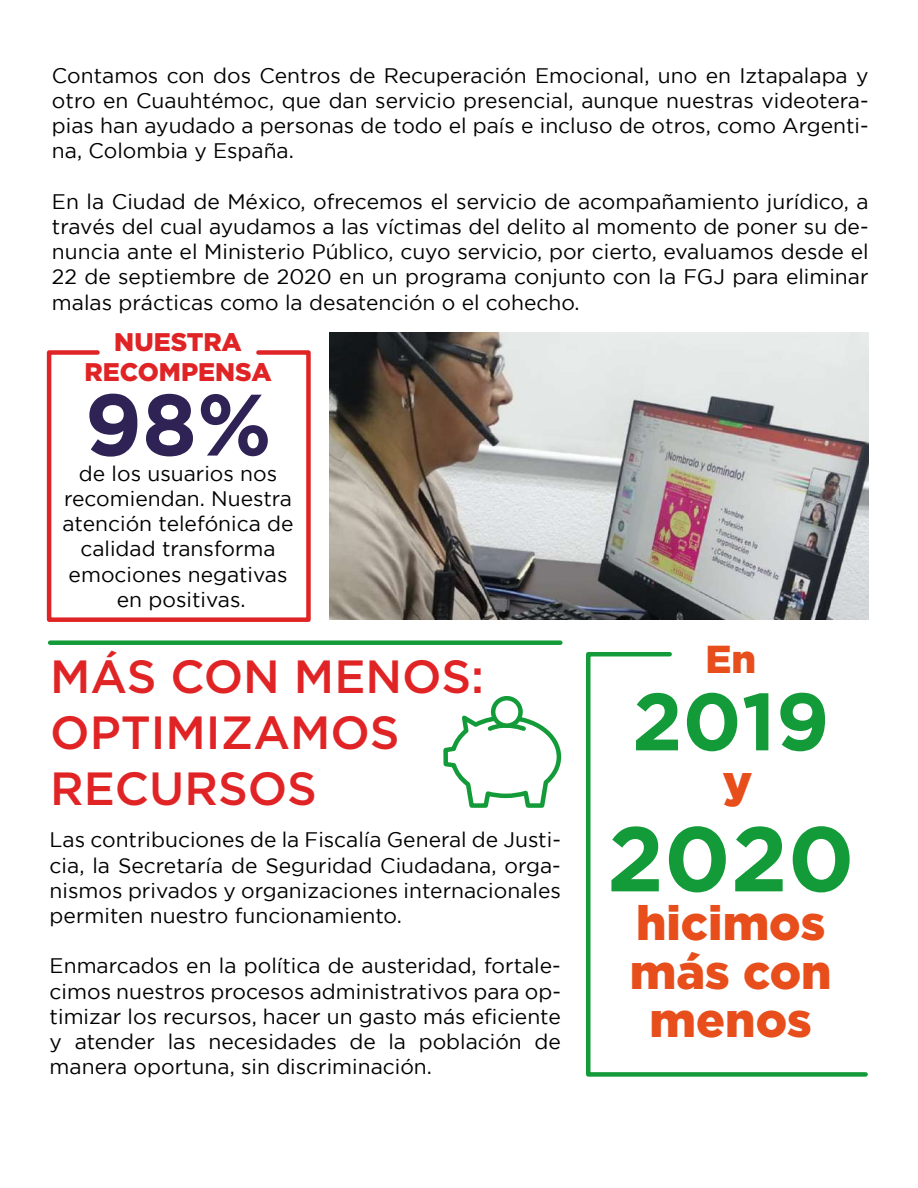
<style>
.page{position:relative;width:918px;height:1188px;background:#fff}
.page>*{position:absolute;margin:0;border:0;box-sizing:border-box;transform-origin:0 0}
.t1{font:700 91.5px "Gotham";color:#139b39}
.t2{font:700 87px "Gotham";color:#2f2355}
.t3{font:700 81px "Gotham";color:#139b39}
.t4{font:900 48px/48.6px "Gotham";color:#e74e1b;text-align:center}
.t5{font:500 46.5px/55.8px "Gotham";color:#e02426}
.t6{font:900 39px "Gotham";color:#e74e1b}
.t7{font:900 25.5px/30.6px "Gotham";color:#e02426;text-align:center}
.t8{font:21px/25.2px "Gotham";color:#000;text-align:justify}
</style>
<div class="page">
<svg style="left:46px;top:350px;width:265px;height:272px"></svg>
<svg style="left:586px;top:652px;width:282px;height:425px"></svg>
<img style="left:329px;top:333px;width:540px;height:286px">
<div style="left:50px;top:640px;width:510px;height:5px;background:#139b39"></div>
<svg style="left:443px;top:711px;width:119px;height:97px"></svg>
<svg style="left:493px;top:698px;width:28px;height:28px"></svg>
<div style="left:491px;top:696px;width:32px;height:32px;border:4px solid #139b39;border-radius:50%"></div>
<p class="t8" style="left:52px;top:62px;width:818px">Contamos con dos Centros de Recuperación Emocional, uno en Iztapalapa y otro en Cuauhtémoc, que dan servicio presencial, aunque nuestras videotera&shy;pias han ayudado a personas de todo el país e incluso de otros, como Argenti&shy;na, Colombia y España.</p>
<p class="t8" style="left:52px;top:188px;width:818px">En la Ciudad de México, ofrecemos el servicio de acompañamiento jurídico, a través del cual ayudamos a las víctimas del delito al momento de poner su de&shy;nuncia ante el Ministerio Público, cuyo servicio, por cierto, evaluamos desde el 22 de septiembre de 2020 en un programa conjunto con la FGJ para eliminar malas prácticas como la desatención o el cohecho.</p>
<p class="t7" style="left:84px;top:326px;width:189px">NUESTRA<br>RECOMPENSA</p>
<h2 class="t2" style="left:85px;top:374px;width:189px">98%</h2>
<p class="t8" style="left:63px;top:486px;width:233px;text-align:center">recomiendan. Nuestra atención telefónica de calidad transforma emociones negativas en positivas.</p>
<p class="t8" style="left:79px;top:460px;width:200px">de los usuarios nos</p>
<h3 class="t5" style="left:50px;top:649px;width:436px">MÁS CON MENOS:<br>OPTIMIZAMOS<br>RECURSOS</h3>
<p class="t8" style="left:50px;top:827px;width:513px">Las contribuciones de la Fiscalía General de Justi&shy;cia, la Secretaría de Seguridad Ciudadana, orga&shy;nismos privados y organizaciones internacionales permiten nuestro funcionamiento.</p>
<p class="t8" style="left:50px;top:953px;width:513px">Enmarcados en la política de austeridad, fortale&shy;cimos nuestros procesos administrativos para op&shy;timizar los recursos, hacer un gasto más eficiente y atender las necesidades de la población de manera oportuna, sin discriminación.</p>
<h3 class="t6" style="left:705px;top:637px;width:52px">En</h3>
<h3 class="t3" style="left:632px;top:675px;width:199px">2019</h3>
<h3 class="t4" style="left:722px;top:756px;width:32px">y</h3>
<h1 class="t1" style="left:607px;top:806px;width:249px">2020</h1>
<h3 class="t4" style="left:630px;top:897px;width:203px">hicimos más con menos</h3>
</div>
